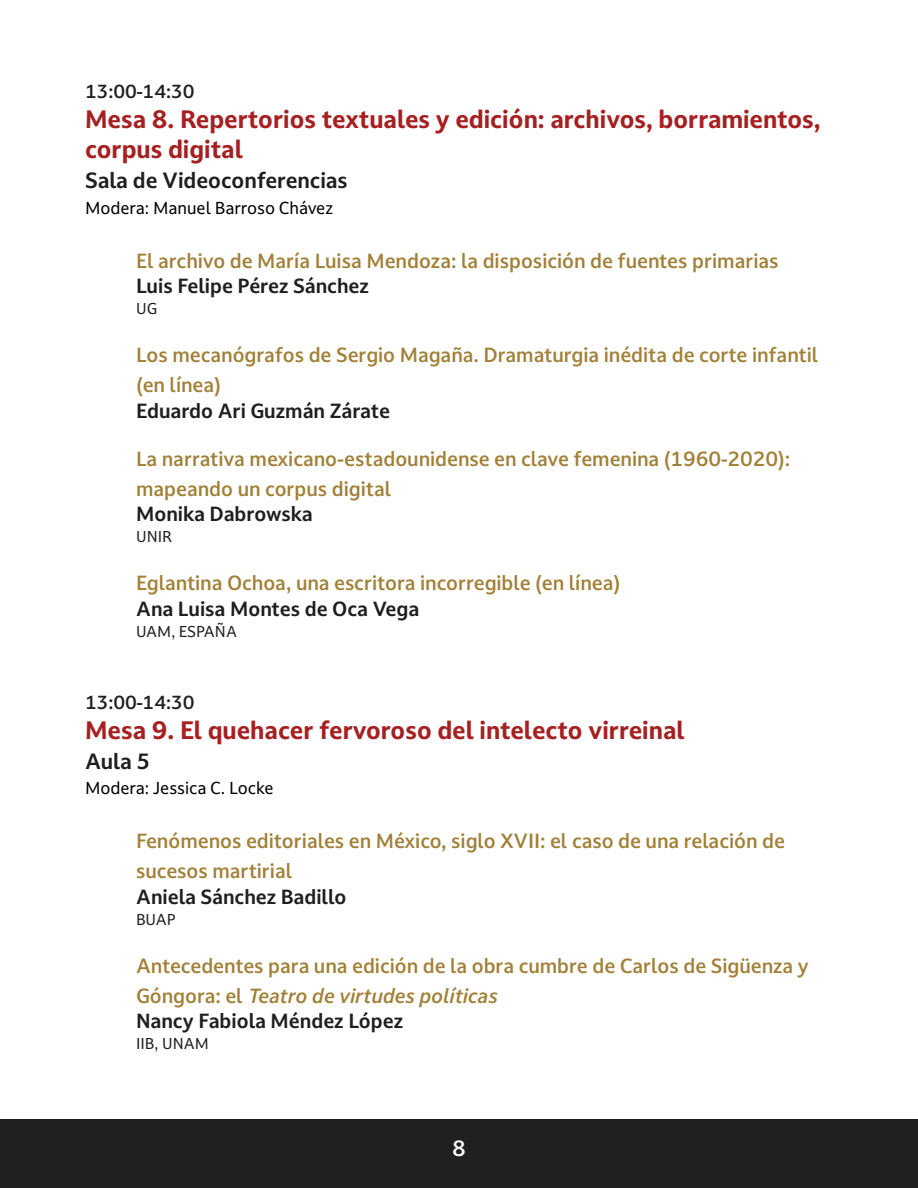
<style>
.page{position:relative;width:918px;height:1188px;background:#fff}
.page>*{position:absolute;margin:0;border:0;box-sizing:border-box;transform-origin:0 0}
.t1{font:700 24px/30px "Darkmode Off CC";color:#a62022}
.t2{font:600 21px "Darkmode Off CC";color:#1f1f1f}
.t3{font:500 21px "Darkmode Off CC";color:#fff}
.t4{font:500 19.5px/30px "Darkmode Off CC";color:#a18038}
.t5{font:600 19.5px "Darkmode Off CC";color:#1f1f1f}
.t6{font:500 18px "Darkmode Off CC";color:#1f1f1f}
.t7{font:16.5px "Darkmode Off CC";color:#000}
.t8{font:15px "Darkmode Off CC";color:#1f1f1f}
.s1{font-style:italic}
</style>
<div class="page">
<div style="left:0;top:1119px;width:918px;height:69px;background:#202020"></div>
<p class="t6" style="left:85px;top:80px;width:111px">13:00-14:30</p>
<p class="t1" style="left:85px;top:104px;width:737px">Mesa 8. Repertorios textuales y edición: archivos, borramientos, corpus digital</p>
<p class="t2" style="left:85px;top:166px;width:264px">Sala de Videoconferencias</p>
<p class="t7" style="left:85px;top:197px;width:250px">Modera: Manuel Barroso Chávez</p>
<p class="t4" style="left:136px;top:245px;width:644px">El archivo de María Luisa Mendoza: la disposición de fuentes primarias</p>
<p class="t5" style="left:136px;top:273px;width:234px">Luis Felipe Pérez Sánchez</p>
<p class="t8" style="left:136px;top:299px;width:23px">UG</p>
<p class="t4" style="left:136px;top:340px;width:684px">Los mecanógrafos de Sergio Magaña. Dramaturgia inédita de corte infantil (en línea)</p>
<p class="t5" style="left:136px;top:397px;width:255px">Eduardo Ari Guzmán Zárate</p>
<p class="t4" style="left:136px;top:443px;width:656px">La narrativa mexicano-estadounidense en clave femenina (1960-2020): mapeando un corpus digital</p>
<p class="t5" style="left:136px;top:501px;width:178px">Monika Dabrowska</p>
<p class="t8" style="left:136px;top:527px;width:38px">UNIR</p>
<p class="t4" style="left:136px;top:568px;width:486px">Eglantina Ochoa, una escritora incorregible (en línea)</p>
<p class="t5" style="left:136px;top:595px;width:285px">Ana Luisa Montes de Oca Vega</p>
<p class="t8" style="left:136px;top:621px;width:103px">UAM, ESPAÑA</p>
<p class="t6" style="left:85px;top:690px;width:111px">13:00-14:30</p>
<p class="t1" style="left:85px;top:715px;width:601px">Mesa 9. El quehacer fervoroso del intelecto virreinal</p>
<p class="t2" style="left:85px;top:747px;width:67px">Aula 5</p>
<p class="t7" style="left:85px;top:777px;width:190px">Modera: Jessica C. Locke</p>
<p class="t4" style="left:136px;top:826px;width:650px">Fenómenos editoriales en México, siglo XVII: el caso de una relación de sucesos martirial</p>
<p class="t5" style="left:136px;top:883px;width:212px">Aniela Sánchez Badillo</p>
<p class="t8" style="left:136px;top:909px;width:41px">BUAP</p>
<p class="t4" style="left:136px;top:950px;width:674px">Antecedentes para una edición de la obra cumbre de Carlos de Sigüenza y<br>Góngora: el <span class="s1">Teatro de virtudes políticas</span></p>
<p class="t5" style="left:136px;top:1008px;width:269px">Nancy Fabiola Méndez López</p>
<p class="t8" style="left:136px;top:1034px;width:74px">IIB, UNAM</p>
<p class="t3" style="left:452px;top:1134px;width:15px">8</p>
</div>
